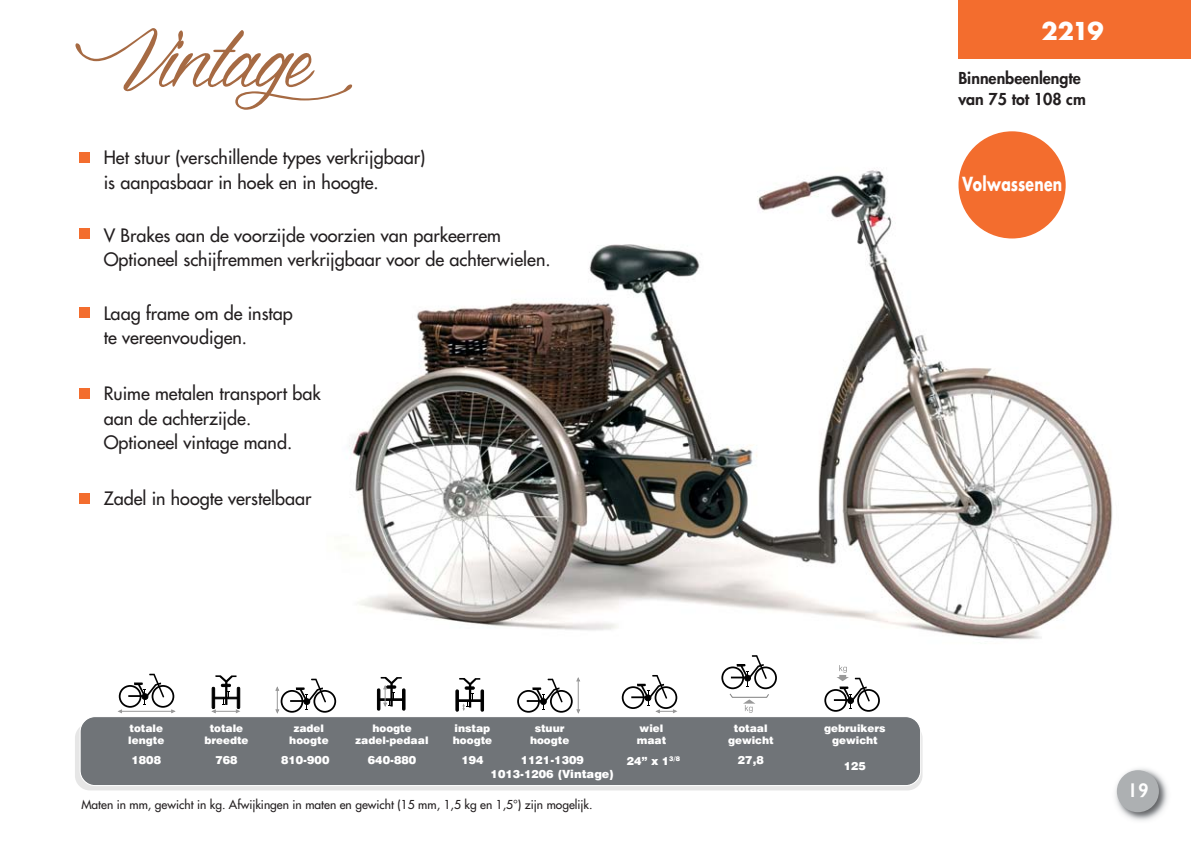
<style>
.page{position:relative;width:1191px;height:842px;background:#fff}
.page>*{position:absolute;margin:0;border:0;box-sizing:border-box;transform-origin:0 0}
.t1{font:700 24px "Futura";color:#fff}
.t2{font:600 20px "Gill Sans";color:#fff}
.t3{font:700 18.8px "Futura";color:#fff;scale:.75 1}
.t4{font:18px/24.6px "Futura";color:#231f20}
.t5{font:800 16px/21.2px "Futura";color:#231f20}
.t6{font:12px "Futura";color:#231f20}
.t7{font:11.2px/13.4px "Swiss 721 BT Black+T42";color:#fff;text-align:center}
.t8{font:10.4px/12.4px "Swiss 721 BT Black+T42";color:#fff;text-align:center}
</style>
<div class="page">
<img style="left:158px;top:58px;width:1033px;height:684px">
<svg style="left:75px;top:28px;width:277px;height:82px"></svg>
<div style="left:79px;top:152px;width:11px;height:10px;background:#f36d2e"></div>
<div style="left:79px;top:228px;width:11px;height:11px;background:#f36d2e"></div>
<div style="left:79px;top:307px;width:11px;height:11px;background:#f36d2e"></div>
<div style="left:79px;top:388px;width:11px;height:10px;background:#f36d2e"></div>
<div style="left:79px;top:493px;width:11px;height:11px;background:#f36d2e"></div>
<div style="left:75px;top:723px;width:847px;height:67px;background:#e6e6e6;border-radius:15px"></div>
<div style="left:80px;top:717px;width:840px;height:68px;background:#707478;border-radius:15px"></div>
<div style="left:80px;top:716px;width:841px;height:70px;border:1px solid #fff;border-radius:15px"></div>
<hr style="left:120px;top:711px;width:52px;height:1px;background:#999">
<svg style="left:171px;top:709px;width:4px;height:4px"></svg>
<div style="left:119px;top:685px;width:22px;height:23px;border:2px solid #000;border-radius:50%"></div>
<div style="left:152px;top:685px;width:22px;height:23px;border:2px solid #000;border-radius:50%"></div>
<svg style="left:275px;top:687px;width:4px;height:26px"></svg>
<div style="left:281px;top:690px;width:22px;height:23px;border:2px solid #000;border-radius:50%"></div>
<div style="left:313px;top:690px;width:23px;height:23px;border:2px solid #000;border-radius:50%"></div>
<hr style="left:578px;top:681px;width:1px;height:30px;background:#999">
<svg style="left:576px;top:678px;width:4px;height:3px"></svg>
<svg style="left:576px;top:709px;width:4px;height:4px"></svg>
<div style="left:517px;top:690px;width:23px;height:23px;border:2px solid #000;border-radius:50%"></div>
<div style="left:550px;top:690px;width:22px;height:23px;border:2px solid #000;border-radius:50%"></div>
<div style="left:237px;top:687px;width:3px;height:22px;border:1px solid #000"></div>
<div style="left:622px;top:686px;width:22px;height:23px;border:2px solid #000;border-radius:50%"></div>
<div style="left:654px;top:686px;width:23px;height:23px;border:2px solid #000;border-radius:50%"></div>
<svg style="left:729px;top:693px;width:40px;height:20px"></svg>
<div style="left:721px;top:666px;width:23px;height:23px;border:2px solid #000;border-radius:50%"></div>
<div style="left:754px;top:666px;width:23px;height:23px;border:2px solid #000;border-radius:50%"></div>
<div style="left:824px;top:689px;width:23px;height:23px;border:2px solid #000;border-radius:50%"></div>
<div style="left:857px;top:689px;width:23px;height:23px;border:2px solid #000;border-radius:50%"></div>
<svg style="left:128px;top:674px;width:36px;height:31px"></svg>
<svg style="left:290px;top:679px;width:36px;height:31px"></svg>
<svg style="left:526px;top:679px;width:36px;height:31px"></svg>
<svg style="left:631px;top:675px;width:45px;height:38px"></svg>
<svg style="left:731px;top:655px;width:36px;height:32px"></svg>
<svg style="left:834px;top:665px;width:36px;height:44px"></svg>
<svg style="left:212px;top:675px;width:27px;height:38px"></svg>
<div style="left:377px;top:689px;width:3px;height:21px;border:1px solid #000"></div>
<div style="left:402px;top:689px;width:3px;height:21px;border:1px solid #000"></div>
<svg style="left:378px;top:677px;width:25px;height:29px"></svg>
<div style="left:456px;top:690px;width:2px;height:21px;border:1px solid #000"></div>
<div style="left:481px;top:690px;width:3px;height:21px;border:1px solid #000"></div>
<svg style="left:457px;top:678px;width:24px;height:33px"></svg>
<div style="left:958px;top:0;width:233px;height:58px;background:#f36d2e"></div>
<div style="left:958px;top:131px;width:107px;height:107px;background:#f36d2e;border-radius:50%"></div>
<img style="left:1115px;top:768px;width:53px;height:53px">
<div style="left:1116px;top:770px;width:42px;height:42px;background:#adb0b2;border-radius:50%"></div>
<p class="t4" style="left:104px;top:146px;width:323px">Het stuur (verschillende types verkrijgbaar) is aanpasbaar in hoek en in hoogte.</p>
<p class="t4" style="left:104px;top:224px;width:448px">V Brakes aan de voorzijde voorzien van parkeerrem<br>Optioneel schijfremmen verkrijgbaar voor de achterwielen.</p>
<p class="t4" style="left:104px;top:302px;width:191px">Laag frame om de instap te vereenvoudigen.</p>
<p class="t4" style="left:104px;top:382px;width:218px">Ruime metalen transport bak aan de achterzijde.<br>Optioneel vintage mand.</p>
<p class="t4" style="left:104px;top:487px;width:209px">Zadel in hoogte verstelbaar</p>
<h1 class="t1" style="left:1041px;top:17px;width:64px">2219</h1>
<p class="t5" style="left:958px;top:69px;width:129px">Binnenbeenlengte van 75 tot 108 cm</p>
<p class="t3" style="left:962px;top:173px;width:135px">Volwassenen</p>
<p class="t8" style="left:128px;top:723px;width:38px;text-align:left">totale lengte</p>
<p class="t8" style="left:204px;top:723px;width:46px">totale breedte</p>
<p class="t8" style="left:289px;top:723px;width:41px">zadel hoogte</p>
<p class="t8" style="left:356px;top:723px;width:74px">hoogte zadel-pedaal</p>
<p class="t8" style="left:453px;top:723px;width:41px;text-align:left">instap hoogte</p>
<p class="t8" style="left:530px;top:723px;width:41px">stuur hoogte</p>
<p class="t8" style="left:637px;top:723px;width:31px;text-align:left">wiel maat</p>
<p class="t8" style="left:728px;top:723px;width:47px">totaal gewicht</p>
<p class="t8" style="left:824px;top:723px;width:63px">gebruikers gewicht</p>
<p class="t7" style="left:490px;top:754px;width:125px">1121-1309<br>1013-1206 (Vintage)</p>
<p class="t6" style="left:81px;top:799px;width:513px">Maten in mm, gewicht in kg. Afwijkingen in maten en gewicht (15 mm, 1,5 kg en 1,5°) zijn mogelijk.</p>
<p class="t7" style="left:368px;top:754px;width:50px">640-880</p>
<p class="t7" style="left:461px;top:754px;width:24px">194</p>
<p class="t7" style="left:738px;top:754px;width:27px">27,8</p>
<p class="t7" style="left:131px;top:754px;width:31px">1808</p>
<p class="t7" style="left:215px;top:754px;width:24px">768</p>
<p class="t7" style="left:281px;top:754px;width:50px">810-900</p>
<p class="t7" style="left:626px;top:755px;width:55px">24” x 1<sup>3/8</sup></p>
<p class="t7" style="left:844px;top:760px;width:24px">125</p>
<p class="t2" style="left:1127px;top:778px;width:23px">19</p>
</div>
